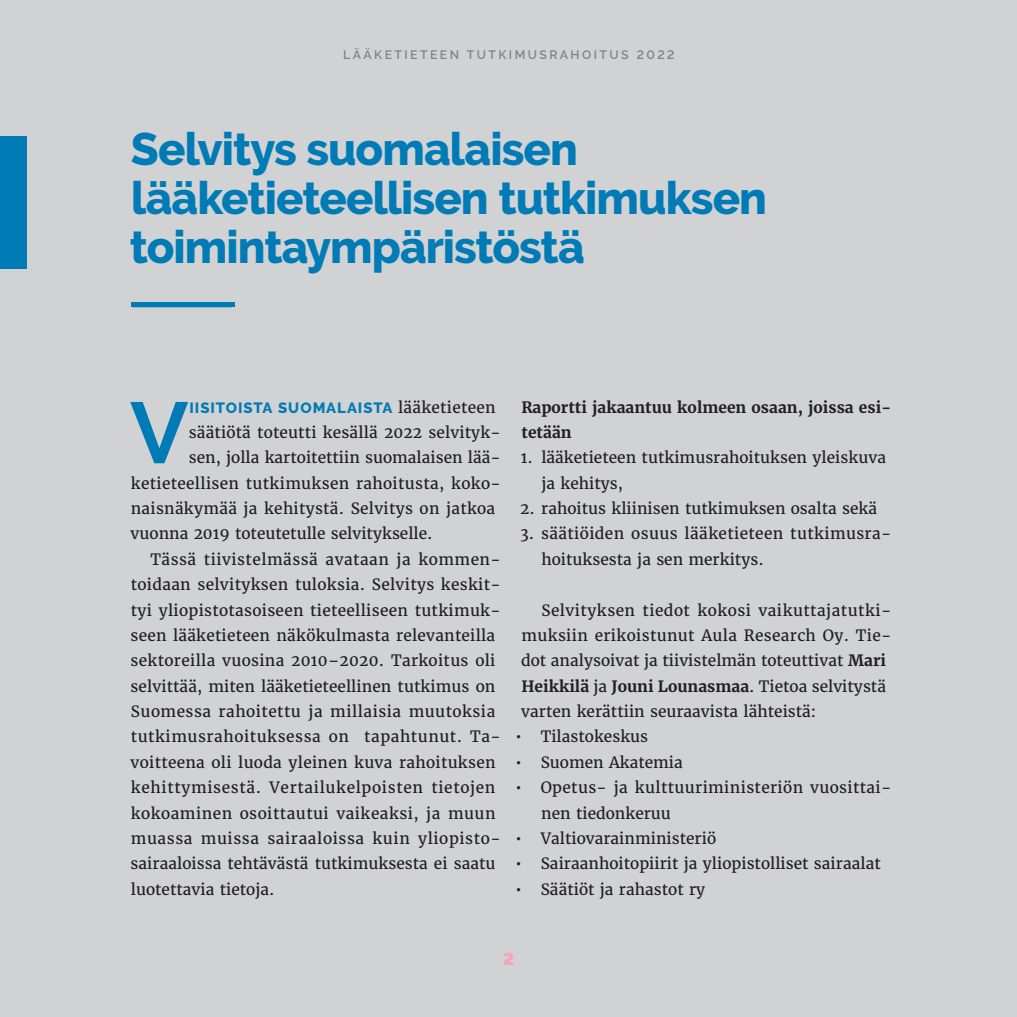
<style>
.page{position:relative;width:1017px;height:1017px;background:#d1d2d4}
.page>*{position:absolute;margin:0;border:0;box-sizing:border-box;transform-origin:0 0}
.t1{font:700 86.27px "Raleway";color:#007bb5}
.t2{font:800 45.5px/49px "Raleway";letter-spacing:-.02em;color:#007bb5}
.t3{font:900 17.15px "Raleway";color:#f2a6b5}
.t4{font:15.58px/25.4px "Merriweather";letter-spacing:.015em;color:#231f20}
.t5{font:15.58px "Merriweather";letter-spacing:.035em;color:#231f20}
.t6{font:700 15.58px/25.4px "Merriweather";color:#231f20}
.t7{font:15.58px "Merriweather";letter-spacing:.04em;color:#231f20}
.t8{font:800 14.88px "Raleway";letter-spacing:.06em;color:#007bb5}
.t9{font:600 12.25px "Raleway";letter-spacing:.2em;color:#808285}
.s1{font-family:"Merriweather";font-weight:400;font-size:15.58px;color:#231f20}
.s2{font-weight:700}
</style>
<div class="page">
<div style="left:133px;top:302px;width:99px;height:6px;background:#9cb5c3"></div>
<div style="left:0;top:136px;width:27px;height:133px;background:#007bb5"></div>
<div style="left:131px;top:302px;width:104px;height:5px;background:#007bb5"></div>
<p class="t9" style="left:343px;top:48px;width:333px">LÄÄKETIETEEN TUTKIMUSRAHOITUS 2022</p>
<h2 class="t2" style="left:130px;top:124px;width:639px">Selvitys suomalaisen lääketieteellisen tutkimuksen toimintaympäristöstä</h2>
<h1 class="t1" style="left:130px;top:384px;width:60px">V</h1>
<p class="t8" style="left:189px;top:399px;width:308px">IISITOISTA SUOMALAISTA <span class="s1">lääketieteen</span></p>
<p class="t4" style="left:189px;top:420px;width:313px">säätiötä toteutti kesällä 2022 selvityk-</p>
<p class="t4" style="left:189px;top:445px;width:313px">sen, jolla kartoitettiin suomalaisen lää-</p>
<p class="t4" style="left:131px;top:470px;width:371px">ketieteellisen tutkimuksen rahoitusta, koko-</p>
<p class="t4" style="left:131px;top:496px;width:366px">naisnäkymää ja kehitystä. Selvitys on jatkoa</p>
<p class="t4" style="left:131px;top:521px;width:304px">vuonna 2019 toteutetulle selvitykselle.</p>
<p class="t4" style="left:150px;top:547px;width:352px">Tässä tiivistelmässä avataan ja kommen-</p>
<p class="t4" style="left:131px;top:572px;width:371px">toidaan selvityksen tuloksia. Selvitys keskit-</p>
<p class="t4" style="left:131px;top:597px;width:371px">tyi yliopistotasoiseen tieteelliseen tutkimuk-</p>
<p class="t4" style="left:131px;top:623px;width:366px">seen lääketieteen näkökulmasta relevanteilla</p>
<p class="t4" style="left:131px;top:648px;width:366px">sektoreilla vuosina 2010–2020. Tarkoitus oli</p>
<p class="t4" style="left:131px;top:673px;width:366px">selvittää, miten lääketieteellinen tutkimus on</p>
<p class="t4" style="left:131px;top:699px;width:366px">Suomessa rahoitettu ja millaisia muutoksia</p>
<p class="t5" style="left:131px;top:727px;width:371px">tutkimusrahoituksessa on tapahtunut. Ta-</p>
<p class="t4" style="left:131px;top:750px;width:366px">voitteena oli luoda yleinen kuva rahoituksen</p>
<p class="t7" style="left:131px;top:778px;width:366px">kehittymisestä. Vertailukelpoisten tietojen</p>
<p class="t4" style="left:131px;top:800px;width:366px">kokoaminen osoittautui vaikeaksi, ja muun</p>
<p class="t5" style="left:131px;top:829px;width:371px">muassa muissa sairaaloissa kuin yliopisto-</p>
<p class="t4" style="left:131px;top:851px;width:366px">sairaaloissa tehtävästä tutkimuksesta ei saatu</p>
<p class="t4" style="left:131px;top:876px;width:145px">luotettavia tietoja.</p>
<p class="t6" style="left:521px;top:394px;width:372px">Raportti jakaantuu kolmeen osaan, joissa esi&shy;tetään</p>
<p class="t4" style="left:541px;top:445px;width:346px;text-indent:-20px">1. lääketieteen tutkimusrahoituksen yleiskuva ja kehitys,</p>
<p class="t4" style="left:520px;top:496px;width:358px">2. rahoitus kliinisen tutkimuksen osalta sekä</p>
<p class="t4" style="left:541px;top:521px;width:351px;text-indent:-21px">3. säätiöiden osuus lääketieteen tutkimusra&shy;hoituksesta ja sen merkitys.</p>
<p class="t4" style="left:521px;top:597px;width:372px;text-indent:20px">Selvityksen tiedot kokosi vaikuttajatutki&shy;muksiin erikoistunut Aula Research Oy. Tie&shy;dot analysoivat ja tiivistelmän toteuttivat <span class="s2">Mari Heikkilä</span> ja <span class="s2">Jouni Lounasmaa</span>. Tietoa selvitystä varten kerättiin seuraavista lähteistä:</p>
<p class="t4" style="left:515px;top:724px;width:134px">• Tilastokeskus</p>
<p class="t4" style="left:515px;top:750px;width:169px">• Suomen Akatemia</p>
<p class="t4" style="left:541px;top:775px;width:352px;text-indent:-26px">• Opetus- ja kulttuuriministeriön vuosittai&shy;nen tiedonkeruu</p>
<p class="t4" style="left:515px;top:826px;width:202px">• Valtiovarainministeriö</p>
<p class="t4" style="left:515px;top:851px;width:367px">• Sairaanhoitopiirit ja yliopistolliset sairaalat</p>
<p class="t4" style="left:515px;top:876px;width:191px">• Säätiöt ja rahastot ry</p>
<p class="t3" style="left:503px;top:949px;width:12px">2</p>
</div>
